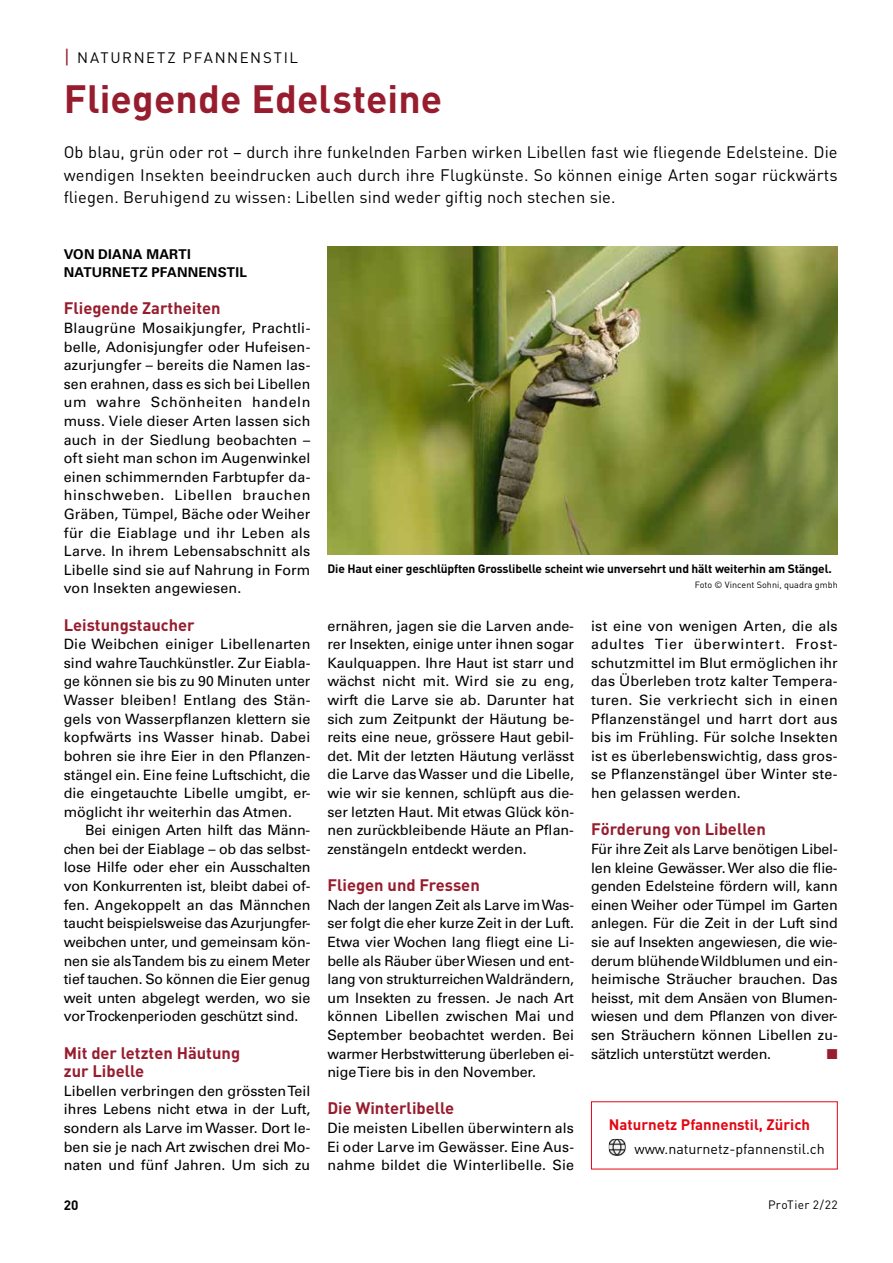
<style>
.page{position:relative;width:893px;height:1263px;background:#fff}
.page>*{position:absolute;margin:0;border:0;box-sizing:border-box;transform-origin:0 0}
.t1{font:700 39px "DIN";letter-spacing:.005em;color:#971d2e}
.t2{font:16.5px/22.5px "DIN";letter-spacing:.005em;color:#000;text-align:justify}
.t3{font:700 16.5px/18.6px "DIN";color:#971d2e}
.t4{font:700 15px "DIN";color:#e30613}
.t5{font:15px "DIN";letter-spacing:.11em;color:#000}
.t6{font:14.25px/18.6px "Univers LT Std";color:#000;text-align:justify}
.t7{font:14.25px "DIN";color:#000}
.t8{font:14.25px "Zapf Dingbats";color:#971d2e}
.t9{font:700 13.5px/18.6px "Univers LT Std";letter-spacing:.015em;color:#000}
.t10{font:700 13.5px "DIN";color:#000}
.t11{font:700 12px "DIN";letter-spacing:-.01em;color:#000}
.t12{font:12px "DIN";letter-spacing:.035em;color:#000}
.t13{font:9px "DIN";letter-spacing:.005em;color:#000}
.s1{font-size:19.5px;color:#971d2e}
</style>
<div class="page">
<img style="left:609px;top:1139px;width:17px;height:17px">
<img style="left:327px;top:247px;width:511px;height:308px">
<p class="t5" style="left:64px;top:49px;width:236px"><span class="s1">|</span> NATURNETZ PFANNENSTIL</p>
<h1 class="t1" style="left:64px;top:74px;width:380px">Fliegende Edelsteine</h1>
<p class="t2" style="left:64px;top:140px;width:775px">Ob blau, grün oder rot – durch ihre funkelnden Farben wirken Libellen fast wie fliegende Edelsteine. Die wendigen Insekten beeindrucken auch durch ihre Flugkünste. So können einige Arten sogar rückwärts fliegen. Beruhigend zu wissen: Libellen sind weder giftig noch stechen sie.</p>
<p class="t9" style="left:64px;top:245px;width:185px">VON DIANA MARTI<br>NATURNETZ PFANNENSTIL</p>
<p class="t3" style="left:64px;top:298px;width:158px">Fliegende Zartheiten</p>
<p class="t6" style="left:64px;top:319px;width:248px">Blaugrüne Mosaikjungfer, Prachtli&shy;belle, Adonisjungfer oder Hufeisen&shy;azurjungfer – bereits die Namen las&shy;sen erahnen, dass es sich bei Libellen um wahre Schönheiten handeln muss. Viele dieser Arten lassen sich auch in der Siedlung beobachten – oft sieht man schon im Augenwinkel einen schimmernden Farbtupfer da&shy;hinschweben. Libellen brauchen Gräben, Tümpel, Bäche oder Weiher für die Eiablage und ihr Leben als Larve. In ihrem Lebensabschnitt als Libelle sind sie auf Nahrung in Form von Insekten angewiesen.</p>
<p class="t3" style="left:64px;top:615px;width:133px">Leistungstaucher</p>
<p class="t6" style="left:64px;top:635px;width:248px">Die Weibchen einiger Libellenarten sind wahre Tauchkünstler. Zur Eiabla&shy;ge können sie bis zu 90 Minuten unter Wasser bleiben! Entlang des Stän&shy;gels von Wasserpflanzen klettern sie kopfwärts ins Wasser hinab. Dabei bohren sie ihre Eier in den Pflanzen&shy;stängel ein. Eine feine Luftschicht, die die eingetauchte Libelle umgibt, er&shy;möglicht ihr weiterhin das Atmen.</p>
<p class="t6" style="left:64px;top:821px;width:248px;text-indent:21px">Bei einigen Arten hilft das Männ&shy;chen bei der Eiablage – ob das selbst&shy;lose Hilfe oder eher ein Ausschalten von Konkurrenten ist, bleibt dabei of&shy;fen. Angekoppelt an das Männchen taucht beispielsweise das Azurjungfer&shy;weibchen unter, und gemeinsam kön&shy;nen sie als Tandem bis zu einem Meter tief tauchen. So können die Eier genug weit unten abgelegt werden, wo sie vor Trockenperioden geschützt sind.</p>
<p class="t3" style="left:64px;top:1042px;width:178px">Mit der letzten Häutung zur Libelle</p>
<p class="t6" style="left:64px;top:1081px;width:248px">Libellen verbringen den grössten Teil ihres Lebens nicht etwa in der Luft, sondern als Larve im Wasser. Dort le&shy;ben sie je nach Art zwischen drei Mo&shy;naten und fünf Jahren. Um sich zu</p>
<p class="t11" style="left:327px;top:561px;width:506px">Die Haut einer geschlüpften Grosslibelle scheint wie unversehrt und hält weiterhin am Stängel.</p>
<p class="t13" style="left:695px;top:579px;width:144px">Foto © Vincent Sohni, quadra gmbh</p>
<p class="t6" style="left:327px;top:616px;width:248px">ernähren, jagen sie die Larven ande&shy;rer Insekten, einige unter ihnen sogar Kaulquappen. Ihre Haut ist starr und wächst nicht mit. Wird sie zu eng, wirft die Larve sie ab. Darunter hat sich zum Zeitpunkt der Häutung be&shy;reits eine neue, grössere Haut gebil&shy;det. Mit der letzten Häutung verlässt die Larve das Wasser und die Libelle, wie wir sie kennen, schlüpft aus die&shy;ser letzten Haut. Mit etwas Glück kön&shy;nen zurückbleibende Häute an Pflan&shy;zenstängeln entdeckt werden.</p>
<p class="t3" style="left:327px;top:875px;width:154px">Fliegen und Fressen</p>
<p class="t6" style="left:327px;top:895px;width:248px">Nach der langen Zeit als Larve im Was&shy;ser folgt die eher kurze Zeit in der Luft.<br>Etwa vier Wochen lang fliegt eine Li&shy;belle als Räuber über Wiesen und ent&shy;lang von strukturreichen Waldrändern, um Insekten zu fressen. Je nach Art können Libellen zwischen Mai und September beobachtet werden. Bei warmer Herbstwitterung überleben ei&shy;nige Tiere bis in den November.</p>
<p class="t3" style="left:327px;top:1098px;width:128px">Die Winterlibelle</p>
<p class="t6" style="left:327px;top:1119px;width:248px">Die meisten Libellen überwintern als Ei oder Larve im Gewässer. Eine Aus&shy;nahme bildet die Winterlibelle. Sie</p>
<p class="t6" style="left:591px;top:616px;width:248px">ist eine von wenigen Arten, die als adultes Tier überwintert. Frost&shy;schutzmittel im Blut ermöglichen ihr das Überleben trotz kalter Tempera&shy;turen. Sie verkriecht sich in einen Pflanzenstängel und harrt dort aus bis im Frühling. Für solche Insekten ist es überlebenswichtig, dass gros&shy;se Pflanzenstängel über Winter ste&shy;hen gelassen werden.</p>
<p class="t3" style="left:591px;top:819px;width:176px">Förderung von Libellen</p>
<p class="t6" style="left:591px;top:840px;width:248px">Für ihre Zeit als Larve benötigen Libel&shy;len kleine Gewässer. Wer also die flie&shy;genden Edelsteine fördern will, kann einen Weiher oder Tümpel im Garten anlegen. Für die Zeit in der Luft sind sie auf Insekten angewiesen, die wie&shy;derum blühende Wildblumen und ein&shy;heimische Sträucher brauchen. Das heisst, mit dem Ansäen von Blumen&shy;wiesen und dem Pflanzen von diver&shy;sen Sträuchern können Libellen zu&shy;sätzlich unterstützt werden.</p>
<p class="t8" style="left:827px;top:1047px;width:12px">■</p>
<p class="t4" style="left:609px;top:1114px;width:203px">Naturnetz Pfannenstil, Zürich</p>
<p class="t7" style="left:634px;top:1139px;width:192px">www.naturnetz-pfannenstil.ch</p>
<p class="t10" style="left:64px;top:1197px;width:16px">20</p>
<p class="t12" style="left:768px;top:1197px;width:71px">ProTier 2/22</p>
</div>
